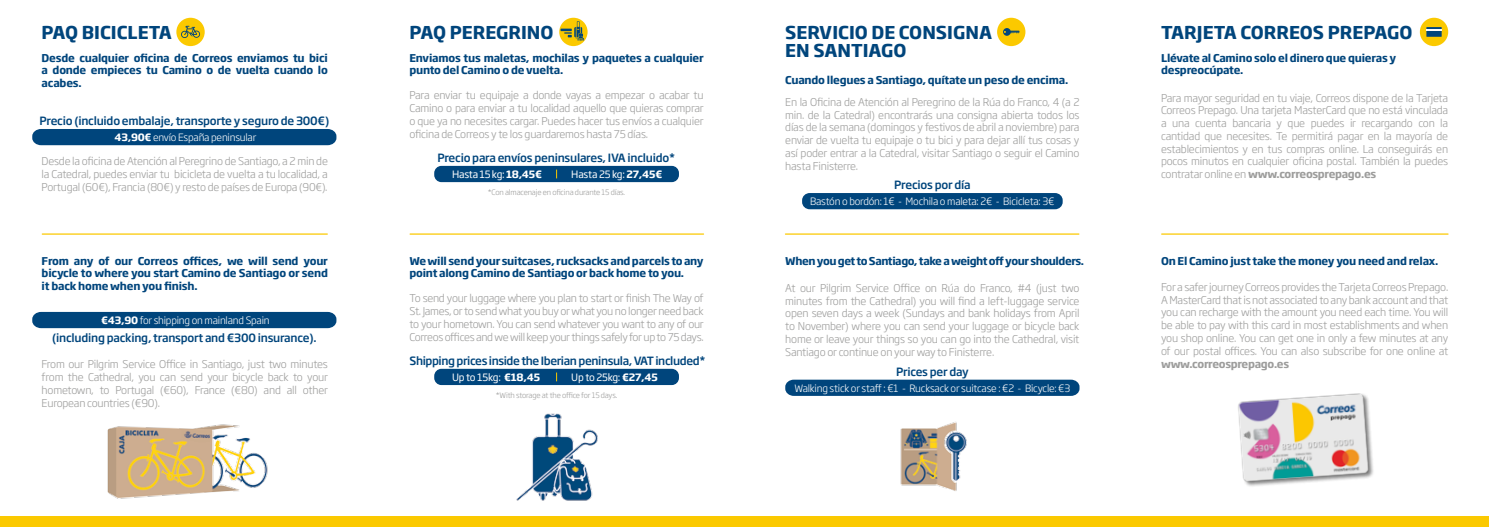
<style>
.page{position:relative;width:1489px;height:527px;background:#fff}
.page>*{position:absolute;margin:0;border:0;box-sizing:border-box;transform-origin:0 0}
.t1{font:700 17.5px "Soho Gothic Pro";color:#00457c}
.t2{font:500 11.25px "Soho Gothic Pro";letter-spacing:-.02em;color:#00457c}
.t3{font:300 10.62px/12.8px "Soho Gothic Pro";letter-spacing:-.02em;color:#9d9d9c;text-align:justify}
.t4{font:700 10.62px/12.8px "Soho Gothic Pro";letter-spacing:-.02em;color:#00457c;text-align:justify}
.t5{font:700 10.62px "Soho Gothic Pro";letter-spacing:-.04em;color:#00457c}
.t6{font:700 10.62px "Soho Gothic Pro";letter-spacing:-.03em;color:#9d9d9c}
.t7{font:300 10px "Soho Gothic Pro";letter-spacing:-.02em;color:#fff}
.t8{font:10px "Soho Gothic Pro";letter-spacing:-.02em;color:#fff}
.t9{font:300 7.5px "Soho Gothic Pro";letter-spacing:-.02em;color:#9d9d9c}
.s1{font-weight:700}
</style>
<div class="page">
<hr style="left:42px;top:233px;width:285px;height:1px;background:#fbc900">
<hr style="left:410px;top:233px;width:293px;height:1px;background:#fbc900">
<hr style="left:785px;top:233px;width:293px;height:1px;background:#fbc900">
<hr style="left:1161px;top:233px;width:286px;height:1px;background:#fbc900">
<img style="left:107px;top:424px;width:161px;height:75px">
<img style="left:900px;top:421px;width:67px;height:70px">
<img style="left:516px;top:413px;width:82px;height:88px">
<div style="left:1238px;top:393px;width:136px;height:94px;background:#000;opacity:.5"></div>
<img style="left:1238px;top:393px;width:135px;height:91px">
<div style="left:802px;top:193px;width:260px;height:16px;background:#00457c;border-radius:7px"></div>
<svg style="left:785px;top:379px;width:294px;height:16px;background:#0c4e82"></svg>
<div style="left:176px;top:18px;width:29px;height:28px;background:#fbc900;border-radius:50%"></div>
<svg style="left:181px;top:26px;width:19px;height:12px"></svg>
<div style="left:32px;top:129px;width:304px;height:16px;background:#00457c"></div>
<svg style="left:32px;top:311px;width:304px;height:17px;background:#105184"></svg>
<div style="left:1419px;top:18px;width:28px;height:28px;background:#fbc900;border-radius:50%"></div>
<div style="left:1426px;top:27px;width:15px;height:10px;background:#00457c"></div>
<svg style="left:1426px;top:29px;width:15px;height:1px"></svg>
<div style="left:997px;top:18px;width:28px;height:28px;background:#fbc900;border-radius:50%"></div>
<svg style="left:1003px;top:28px;width:16px;height:8px"></svg>
<div style="left:0;top:516px;width:1488px;height:10px;background:#fbc900"></div>
<div style="left:559px;top:18px;width:28px;height:28px;background:#fbc900;border-radius:50%"></div>
<svg style="left:560px;top:21px;width:24px;height:19px"></svg>
<div style="left:434px;top:166px;width:245px;height:16px;background:#00457c;border-radius:7px"></div>
<div style="left:434px;top:368px;width:245px;height:16px;background:#00457c;border-radius:7px"></div>
<h1 class="t1" style="left:42px;top:19px;width:132px">PAQ BICICLETA</h1>
<p class="t4" style="left:42px;top:51px;width:288px">Desde cualquier oficina de Correos enviamos tu bici a donde empieces tu Camino o de vuelta cuando lo acabes.</p>
<p class="t2" style="left:39px;top:112px;width:291px">Precio (incluido embalaje, transporte y seguro de 300€)</p>
<p class="t7" style="left:115px;top:129px;width:143px"><span class="s1">43,90€</span> envío España peninsular</p>
<p class="t3" style="left:42px;top:154px;width:288px">Desde la oficina de Atención al Peregrino de Santiago, a 2 min de la Catedral, puedes enviar tu bicicleta de vuelta a tu localidad, a Portugal (60€), Francia (80€) y resto de países de Europa (90€).</p>
<p class="t4" style="left:42px;top:253px;width:288px">From any of our Correos offices, we will send your bicycle to where you start Camino de Santiago or send it back home when you finish.</p>
<p class="t7" style="left:101px;top:312px;width:170px"><span class="s1">€43,90</span> for shipping on mainland Spain</p>
<p class="t3" style="left:42px;top:357px;width:288px">From our Pilgrim Service Office in Santiago, just two minutes from the Cathedral, you can send your bicycle back to your hometown, to Portugal (€60), France (€80) and all other European countries (€90).</p>
<p class="t2" style="left:52px;top:329px;width:266px">(including packing, transport and €300 insurance).</p>
<h1 class="t1" style="left:409px;top:19px;width:145px">PAQ PEREGRINO</h1>
<p class="t4" style="left:409px;top:51px;width:296px">Enviamos tus maletas, mochilas y paquetes a cualquier</p>
<p class="t4" style="left:409px;top:63px;width:155px">punto del Camino o de vuelta.</p>
<p class="t3" style="left:409px;top:88px;width:296px">Para enviar tu equipaje a donde vayas a empezar o acabar tu Camino o para enviar a tu localidad aquello que quieras comprar o que ya no necesites cargar. Puedes hacer tus envíos a cualquier oficina de Correos y te los guardaremos hasta 75 días.</p>
<p class="t2" style="left:437px;top:148px;width:239px">Precio para envíos peninsulares, IVA incluido*</p>
<p class="t8" style="left:452px;top:166px;width:91px">Hasta 15 kg: <span class="s1">18,45€</span></p>
<p class="t8" style="left:571px;top:166px;width:92px">Hasta 25 kg: <span class="s1">27,45€</span></p>
<p class="t9" style="left:488px;top:186px;width:139px">*Con almacenaje en oficina durante 15 días.</p>
<p class="t4" style="left:409px;top:253px;width:296px">We will send your suitcases, rucksacks and parcels to any point along Camino de Santiago or back home to you.</p>
<p class="t3" style="left:409px;top:291px;width:296px">To send your luggage where you plan to start or finish The Way of St. James, or to send what you buy or what you no longer need back to your hometown. You can send whatever you want to any of our Correos offices and we will keep your things safely for up to 75 days.</p>
<p class="t2" style="left:409px;top:351px;width:297px">Shipping prices inside the Iberian peninsula, VAT included*</p>
<p class="t8" style="left:452px;top:369px;width:90px">Up to 15kg: <span class="s1">€18,45</span></p>
<p class="t8" style="left:571px;top:369px;width:88px">Up to 25kg: <span class="s1">€27,45</span></p>
<p class="t9" style="left:496px;top:389px;width:123px">*With storage at the office for 15 days.</p>
<h1 class="t1" style="left:785px;top:18px;width:208px">SERVICIO DE CONSIGNA</h1>
<h1 class="t1" style="left:1160px;top:18px;width:253px">TARJETA CORREOS PREPAGO</h1>
<h1 class="t1" style="left:785px;top:37px;width:123px">EN SANTIAGO</h1>
<p class="t4" style="left:1160px;top:51px;width:237px">Llévate al Camino solo el dinero que quieras y despreocúpate.</p>
<p class="t3" style="left:1160px;top:91px;width:289px">Para mayor seguridad en tu viaje, Correos dispone de la Tarjeta Correos Prepago. Una tarjeta MasterCard que no está vinculada a una cuenta bancaria y que puedes ir recargando con la cantidad que necesites. Te permitirá pagar en la mayoría de establecimientos y en tus compras online. La conseguirás en pocos minutos en cualquier oficina postal. También la puedes contratar online en <span class="s1">www.correosprepago.es</span></p>
<p class="t4" style="left:785px;top:73px;width:284px">Cuando llegues a Santiago, quítate un peso de encima.</p>
<p class="t3" style="left:785px;top:95px;width:296px">En la Oficina de Atención al Peregrino de la Rúa do Franco, 4 (a 2 min. de la Catedral) encontrarás una consigna abierta todos los días de la semana (domingos y festivos de abril a noviembre) para enviar de vuelta tu equipaje o tu bici y para dejar allí tus cosas y así poder entrar a la Catedral, visitar Santiago o seguir el Camino hasta Finisterre.</p>
<p class="t2" style="left:894px;top:176px;width:78px">Precios por día</p>
<p class="t7" style="left:810px;top:193px;width:246px">Bastón o bordón: 1€ - Mochila o maleta: 2€ - Bicicleta: 3€</p>
<p class="t5" style="left:785px;top:252px;width:300px">When you get to Santiago, take a weight off your shoulders.</p>
<p class="t3" style="left:785px;top:280px;width:296px">At our Pilgrim Service Office on Rúa do Franco, #4 (just two minutes from the Cathedral) you will find a left-luggage service open seven days a week (Sundays and bank holidays from April to November) where you can send your luggage or bicycle back home or leave your things so you can go into the Cathedral, visit Santiago or continue on your way to Finisterre.</p>
<p class="t2" style="left:896px;top:362px;width:74px">Prices per day</p>
<p class="t7" style="left:794px;top:380px;width:277px">Walking stick or staff : €1 - Rucksack or suitcase : €2 - Bicycle: €3</p>
<p class="t4" style="left:1160px;top:253px;width:279px">On El Camino just take the money you need and relax.</p>
<p class="t3" style="left:1160px;top:280px;width:289px">For a safer journey Correos provides the Tarjeta Correos Prepago.<br>A MasterCard that is not associated to any bank account and that you can recharge with the amount you need each time. You will be able to pay with this card in most establishments and when you shop online. You can get one in only a few minutes at any of our postal offices. You can also subscribe for one online at</p>
<p class="t6" style="left:1160px;top:355px;width:130px">www.correosprepago.es</p>
</div>
